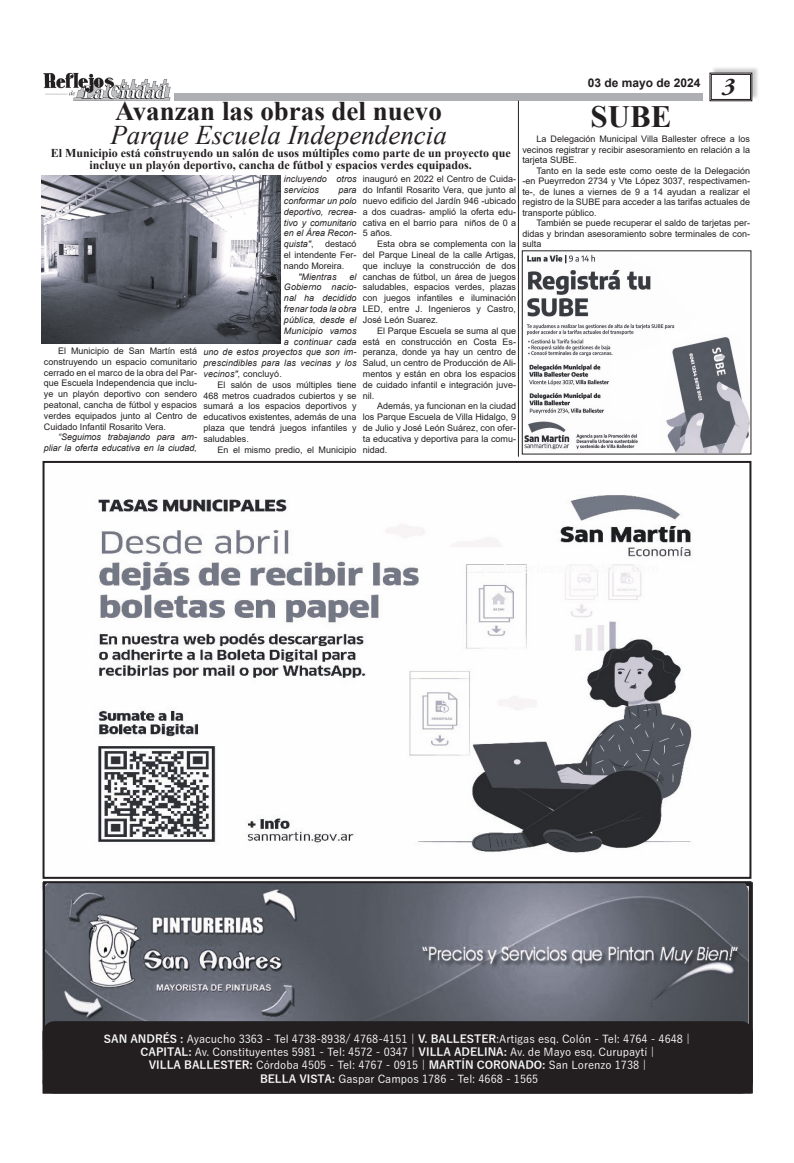
<style>
.page{position:relative;width:794px;height:1163px;background:#fff}
.page>*{position:absolute;margin:0;border:0;box-sizing:border-box;transform-origin:0 0}
.t1{font:700 31px "Times New Roman";color:#231f20}
.t2{font:italic 27px "Times New Roman";color:#231f20}
.t3{font:700 27px "Times New Roman";color:#231f20}
.t4{font:italic 700 24px "Adobe Garamond Pro";color:#231f20}
.t5{font:700 12px/12px "Times New Roman";color:#231f20;text-align:center}
.t6{font:700 12px "Arial";color:#231f20}
.t7{font:500 11px "Yu Gothic";color:#fafafa}
.t8{font:9px/10.8px "Arial";color:#231f20;text-align:justify}
.t9{font:italic 9px/10.8px "Arial";letter-spacing:.01em;color:#231f20;text-align:right}
.s1{font-style:normal}
.s2{font-weight:700}
</style>
<div class="page">
<div style="left:174px;top:93px;width:528px;height:8px;background:#aeafb3"></div>
<div style="left:711px;top:65px;width:48px;height:35px;background:#231f20;opacity:.23"></div>
<svg style="left:709px;top:72px;width:43px;height:29px"></svg>
<div style="left:711px;top:74px;width:40px;height:26px;border:1px solid #231f20"></div>
<img style="left:43px;top:72px;width:127px;height:29px">
<img style="left:98px;top:495px;width:594px;height:358px">
<div style="left:43px;top:461px;width:708px;height:417px;border:2px solid #231f20"></div>
<img style="left:46px;top:884px;width:702px;height:140px">
<div style="left:43px;top:1020px;width:710px;height:73px;background:#231f20;border-radius:12px"></div>
<hr style="left:518px;top:101px;width:1px;height:355px;background:#231f20">
<img style="left:524px;top:254px;width:225px;height:198px">
<img style="left:42px;top:176px;width:239px;height:167px">
<div style="left:43px;top:881px;width:708px;height:212px;border:2px solid #231f20"></div>
<p class="t6" style="left:588px;top:74px;width:114px">03 de mayo de 2024</p>
<p class="t4" style="left:722px;top:72px;width:14px">3</p>
<p class="t3" style="left:115px;top:92px;width:328px">Avanzan las obras del nuevo</p>
<p class="t2" style="left:110px;top:117px;width:338px">Parque Escuela Independencia</p>
<p class="t8" style="left:522px;top:133px;width:229px;line-height:10.5px;text-indent:14px">La Delegación Municipal Villa Ballester ofrece a los vecinos registrar y recibir asesoramiento en relación a la tarjeta SUBE.</p>
<p class="t8" style="left:522px;top:165px;width:229px;line-height:10.5px;text-indent:14px">Tanto en la sede este como oeste de la Delegación -en Pueyrredon 2734 y Vte López 3037, respectivamen&shy;te-, de lunes a viernes de 9 a 14 ayudan a realizar el registro de la SUBE para acceder a las tarifas actuales de transporte público.</p>
<p class="t8" style="left:522px;top:218px;width:229px;line-height:10.2px;text-indent:14px">También se puede recuperar el saldo de tarjetas per&shy;didas y brindan asesoramiento sobre terminales de con&shy;sulta</p>
<p class="t1" style="left:590px;top:94px;width:82px">SUBE</p>
<p class="t5" style="left:51px;top:147px;width:461px">El Municipio está construyendo un salón de usos múltiples como parte de un proyecto que incluye un playón deportivo, cancha de fútbol y espacios verdes equipados.</p>
<p class="t8" style="left:363px;top:174px;width:155px">inauguró en 2022 el Centro de Cuida&shy;do Infantil Rosarito Vera, que junto al nuevo edificio del Jardín 946 -ubicado a dos cuadras- amplió la oferta edu&shy;cativa en el barrio para niños de 0 a 5 años.</p>
<p class="t8" style="left:363px;top:238px;width:155px;text-indent:14px">Esta obra se complementa con la del Parque Lineal de la calle Artigas, que incluye la construcción de dos canchas de fútbol, un área de juegos saludables, espacios verdes, plazas con juegos infantiles e iluminación LED, entre J. Ingenieros y Castro, José León Suarez.</p>
<p class="t8" style="left:363px;top:325px;width:155px;text-indent:14px">El Parque Escuela se suma al que está en construcción en Costa Es&shy;peranza, donde ya hay un centro de Salud, un centro de Producción de Ali&shy;mentos y están en obra los espacios de cuidado infantil e integración juve&shy;nil.</p>
<p class="t8" style="left:363px;top:400px;width:155px;text-indent:14px">Además, ya funcionan en la ciudad los Parque Escuela de Villa Hidalgo, 9 de Julio y José León Suárez, con ofer&shy;ta educativa y deportiva para la comu&shy;nidad.</p>
<p class="t9" style="left:284px;top:174px;width:74px;text-align:left">incluyendo otros servicios</p>
<p class="t9" style="left:284px;top:185px;width:74px;text-align:justify;text-indent:55px">para conformar un polo deportivo, recrea&shy;tivo y comunitario en el Área Recon&shy;quista"<span class="s1">,</span></p>
<p class="t8" style="left:284px;top:238px;width:74px;text-indent:41px">destacó el intendente Fer&shy;nando Moreira.</p>
<p class="t9" style="left:298px;top:271px;width:40px">"Mientras</p>
<p class="t9" style="left:349px;top:271px;width:9px">el</p>
<p class="t9" style="left:284px;top:282px;width:74px">Gobierno nacio-</p>
<p class="t9" style="left:284px;top:293px;width:74px">nal ha decidido</p>
<p class="t9" style="left:284px;top:303px;width:74px">frenar toda la obra</p>
<p class="t9" style="left:284px;top:314px;width:74px">pública, desde el</p>
<p class="t9" style="left:284px;top:325px;width:74px">Municipio vamos</p>
<p class="t9" style="left:284px;top:336px;width:74px">a continuar cada</p>
<p class="t9" style="left:203px;top:347px;width:155px">uno de estos proyectos que son im-</p>
<p class="t9" style="left:203px;top:357px;width:155px">prescindibles para las vecinas y los</p>
<p class="t9" style="left:203px;top:368px;width:80px">vecinos", <span class="s1">concluyó.</span></p>
<p class="t8" style="left:203px;top:379px;width:155px;text-indent:14px">El salón de usos múltiples tiene 468 metros cuadrados cubiertos y se sumará a los espacios deportivos y educativos existentes, además de una plaza que tendrá juegos infantiles y saludables.</p>
<p class="t8" style="left:218px;top:444px;width:140px">En el mismo predio, el Municipio</p>
<p class="t8" style="left:44px;top:345px;width:155px;text-indent:14px">El Municipio de San Martín está construyendo un espacio comunitario cerrado en el marco de la obra del Par&shy;que Escuela Independencia que inclu&shy;ye un playón deportivo con sendero peatonal, cancha de fútbol y espacios verdes equipados junto al Centro de Cuidado Infantil Rosarito Vera.</p>
<p class="t9" style="left:44px;top:432px;width:155px">“Seguimos trabajando para am&shy;pliar la oferta educativa en la ciudad,</p>
<p class="t7" style="left:104px;top:1028px;width:588px"><span class="s2">SAN ANDRÉS :</span> Ayacucho 3363 - Tel 4738-8938/ 4768-4151 | <span class="s2">V. BALLESTER</span>:Artigas esq. Colón - Tel: 4764 - 4648 |</p>
<p class="t7" style="left:141px;top:1041px;width:515px"><span class="s2">CAPITAL:</span> Av. Constituyentes 5981 - Tel: 4572 - 0347 | <span class="s2">VILLA ADELINA:</span> Av. de Mayo esq. Curupaytí |</p>
<p class="t7" style="left:149px;top:1055px;width:499px"><span class="s2">VILLA BALLESTER:</span> Córdoba 4505 - Tel: 4767 - 0915 | <span class="s2">MARTÍN CORONADO:</span> San Lorenzo 1738 |</p>
<p class="t7" style="left:260px;top:1068px;width:280px"><span class="s2">BELLA VISTA:</span> Gaspar Campos 1786 - Tel: 4668 - 1565</p>
</div>
